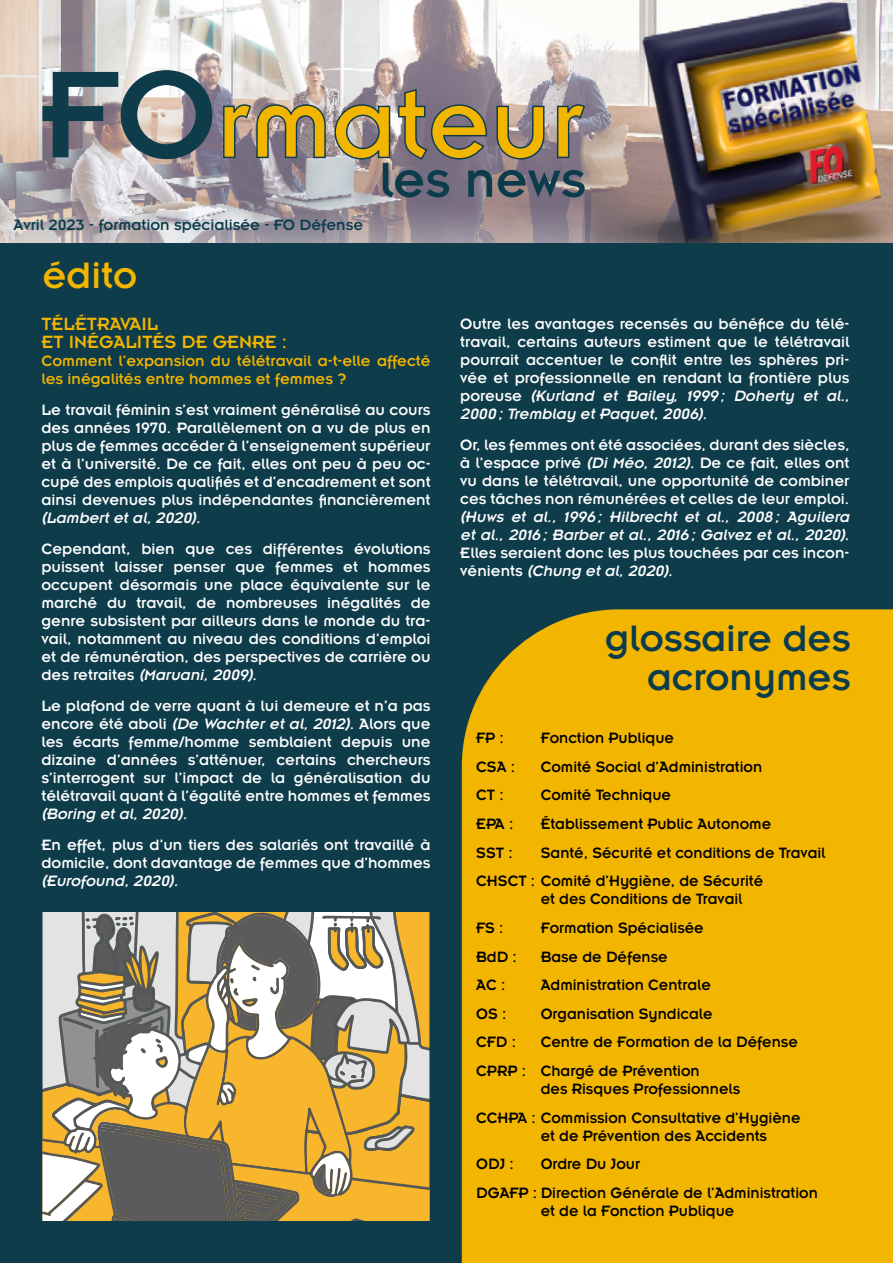
<style>
.page{position:relative;width:893px;height:1263px;background:#fff}
.page>*{position:absolute;margin:0;border:0;box-sizing:border-box;transform-origin:0 0}
.t1{font:54px "Insignia LT Std";color:#0b3c4c}
.t2{font:40.5px/39px "Insignia LT Std";color:#0b3c4c;text-align:right}
.t3{font:40.5px "Insignia LT Std";color:#f2b500}
.t4{font:19.5px/18px "Insignia LT Std";color:#f2b500}
.t5{font:16.5px/18px "Insignia LT Std";color:#fff;text-align:justify}
.t6{font:16.5px/28.7px "Insignia LT Std";color:#000}
.t7{font:italic 16.5px/18px "Insignia LT Std";color:#fff}
.t8{font:16.5px/18px "Insignia LT Std";color:#f2b500}
.t9{font:16.5px "Insignia LT Std";color:#0b3c4c}
.s1{font-style:italic}
.s2{font-style:normal}
</style>
<div class="page">
<img style="left:0;top:0;width:585px;height:243px">
<svg style="left:43px;top:70px;width:169px;height:89px;background:#727f86"></svg>
<svg style="left:222px;top:104px;width:104px;height:55px;background:#aa914e"></svg>
<svg style="left:334px;top:104px;width:57px;height:56px;background:#b59b4d"></svg>
<svg style="left:397px;top:88px;width:91px;height:72px;background:#9a8453"></svg>
<svg style="left:496px;top:105px;width:49px;height:55px;background:#ae934f"></svg>
<svg style="left:556px;top:104px;width:29px;height:55px;background:#a58e53"></svg>
<img style="left:585px;top:0;width:308px;height:243px">
<div style="left:0;top:243px;width:893px;height:1020px;background:#0f3c4b"></div>
<svg style="left:43px;top:912px;width:386px;height:308px;background:#bea777"></svg>
<div style="left:462px;top:609px;width:431px;height:654px;background:#f2b500"></div>
<h1 class="t1" style="left:379px;top:152px;width:208px">les news</h1>
<p class="t9" style="left:14px;top:217px;width:351px">Avril 2023 - formation spécialisée - FO Défense</p>
<h2 class="t3" style="left:43px;top:254px;width:96px">édito</h2>
<p class="t4" style="left:41px;top:315px;width:247px">TÉLÉTRAVAIL<br>ET INÉGALITÉS DE GENRE :</p>
<p class="t8" style="left:41px;top:352px;width:391px">Comment l’expansion du télétravail a-t-elle affecté les inégalités entre hommes et femmes ?</p>
<p class="t5" style="left:41px;top:401px;width:391px">Le travail féminin s’est vraiment généralisé au cours des années 1970. Parallèlement on a vu de plus en plus de femmes accéder à l’enseignement supérieur et à l’université. De ce fait, elles ont peu à peu oc&shy;cupé des emplois qualifiés et d’encadrement et sont ainsi devenues plus indépendantes financièrement</p>
<p class="t7" style="left:41px;top:509px;width:164px">(Lambert et al, 2020).</p>
<p class="t5" style="left:41px;top:540px;width:391px">Cependant, bien que ces différentes évolutions puissent laisser penser que femmes et hommes occupent désormais une place équivalente sur le marché du travail, de nombreuses inégalités de genre subsistent par ailleurs dans le monde du tra&shy;vail, notamment au niveau des conditions d’emploi et de rémunération, des perspectives de carrière ou d e s re t ra i te s <span class="s1">(Maruani, 2009)</span>.</p>
<p class="t5" style="left:41px;top:697px;width:391px">Le plafond de verre quant à lui demeure et n’a pas encore été aboli <span class="s1">(De Wachter et al, 2012)</span>. Alors que les écarts femme/homme semblaient depuis une dizaine d’années s’atténuer, certains chercheurs s’interrogent sur l’impact de la généralisation du télétravail quant à l’égalité entre hommes et femmes</p>
<p class="t7" style="left:41px;top:805px;width:150px">(Boring et al, 2020).</p>
<p class="t5" style="left:41px;top:836px;width:391px">En effet, plus d’un tiers des salariés ont travaillé à domicile, dont davantage de femmes que d’hommes</p>
<p class="t7" style="left:41px;top:872px;width:142px">(Eurofound, 2020).</p>
<p class="t5" style="left:460px;top:314px;width:394px;text-align:left">Outre les avantages recensés au bénéfice du télé&shy;travail, certains auteurs estiment que le télétravail pourrait accentuer le conflit entre les sphères pri&shy;vée et professionnelle en rendant la frontière plus p o re u s e <span class="s1">(Kurland et Bailey, 1999; Doherty et al., 2000; Tremblay et Paquet, 2006)</span>.</p>
<p class="t5" style="left:460px;top:436px;width:391px">Or, les femmes ont été associées, durant des siècles, à l’espace privé <span class="s1">(Di Méo, 2012)</span>. De ce fait, elles ont vu dans le télétravail, une opportunité de combiner ces tâches non rémunérées et celles de leur emploi.</p>
<p class="t7" style="left:460px;top:508px;width:394px">(Huws et al., 1996; Hilbrecht et al., 2008; Aguilera et al., 2016; Barber et al., 2016; Galvez et al., 2020)<span class="s2">.<br>Elles seraient donc les plus touchées par ces incon&shy;v é n i e n t s</span> (Chung et al, 2020).</p>
<h2 class="t2" style="left:605px;top:618px;width:247px">glossaire des acronymes</h2>
<p class="t6" style="left:476px;top:723px;width:29px">FP :</p>
<p class="t6" style="left:541px;top:723px;width:135px">Fonction Publique</p>
<p class="t6" style="left:476px;top:752px;width:40px">CSA :</p>
<p class="t6" style="left:541px;top:752px;width:223px">Comité Social d’Administration</p>
<p class="t6" style="left:476px;top:781px;width:29px">CT :</p>
<p class="t6" style="left:541px;top:781px;width:132px">Comité Technique</p>
<p class="t6" style="left:476px;top:809px;width:39px">EPA :</p>
<p class="t6" style="left:541px;top:809px;width:232px">Établissement Public Autonome</p>
<p class="t6" style="left:476px;top:838px;width:38px">SST :</p>
<p class="t6" style="left:476px;top:838px;width:351px;text-indent:65px">Santé, Sécurité et conditions de Travail<br>CHSCT : Comité d’Hygiène, de Sécurité</p>
<p class="t6" style="left:541px;top:885px;width:203px">et des Conditions de Travail</p>
<p class="t6" style="left:476px;top:913px;width:29px">FS :</p>
<p class="t6" style="left:541px;top:913px;width:164px">Formation Spécialisée</p>
<p class="t6" style="left:476px;top:942px;width:42px">BdD :</p>
<p class="t6" style="left:541px;top:942px;width:128px">Base de Défense</p>
<p class="t6" style="left:476px;top:971px;width:31px">AC :</p>
<p class="t6" style="left:541px;top:971px;width:172px">Administration Centrale</p>
<p class="t6" style="left:476px;top:999px;width:32px">OS :</p>
<p class="t6" style="left:541px;top:999px;width:173px">Organisation Syndicale</p>
<p class="t6" style="left:476px;top:1028px;width:41px">CFD :</p>
<p class="t6" style="left:476px;top:1028px;width:323px;text-indent:65px">Centre de Formation de la Défense<br>CPRP : Chargé de Prévention</p>
<p class="t6" style="left:476px;top:1074px;width:326px;text-align:center">des Risques Professionnels<br>CCHPA : Commission Consultative d’Hygiène</p>
<p class="t6" style="left:541px;top:1121px;width:228px">et de Prévention des Accidents</p>
<p class="t6" style="left:476px;top:1150px;width:39px">ODJ :</p>
<p class="t6" style="left:476px;top:1150px;width:343px;text-indent:65px">Ordre Du Jour<br>DGAFP : Direction Générale de l’Administration</p>
<p class="t6" style="left:541px;top:1196px;width:195px">et de la Fonction Publique</p>
</div>
